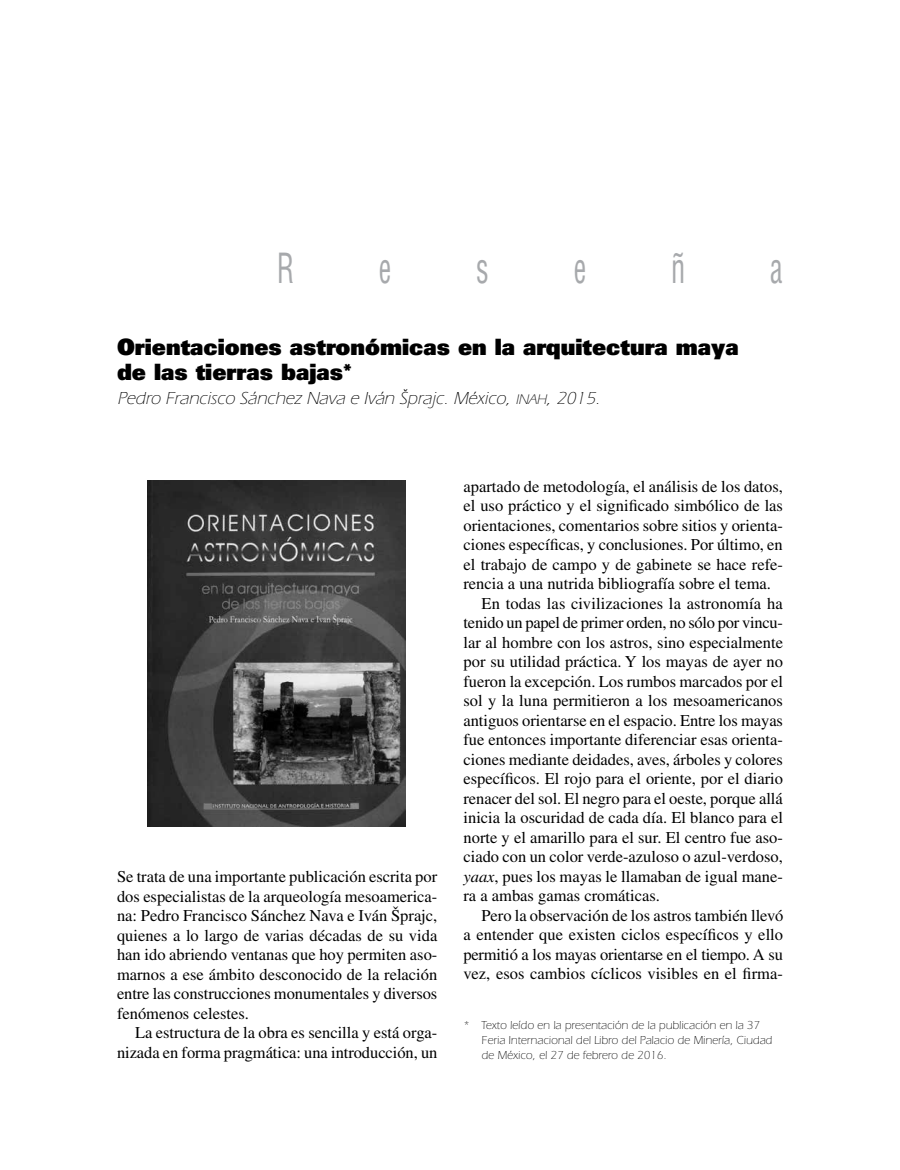
<style>
.page{position:relative;width:900px;height:1170px;background:#fff}
.page>*{position:absolute;margin:0;border:0;box-sizing:border-box;transform-origin:0 0}
.t1{font:condensed 40.5px "Helvetica LT Std";color:#a7a9ac;scale:.7 1}
.t2{font:22.5px/25.5px "Univers LT Std X Black";color:#000}
.t3{font:italic 300 18px "ITC Eras Std";color:#000}
.t4{font:16.5px/19.5px "Times LT Std";color:#000;text-align:justify}
.t5{font:300 12px/15px "ITC Eras Std";color:#000}
.s1{font-family:"ITC Eras Std Light SC800";font-weight:400;font-size:14.4px}
.s2{font-style:italic}
</style>
<div class="page">
<img style="left:147px;top:481px;width:258px;height:346px">
<h1 class="t1" style="left:277px;top:243px;width:26px">R</h1>
<h1 class="t1" style="left:379px;top:243px;width:19px">e</h1>
<h1 class="t1" style="left:476px;top:243px;width:19px">s</h1>
<h1 class="t1" style="left:574px;top:243px;width:19px">e</h1>
<h1 class="t1" style="left:671px;top:243px;width:22px">ñ</h1>
<h1 class="t1" style="left:770px;top:243px;width:19px">a</h1>
<h2 class="t2" style="left:117px;top:333px;width:623px">Orientaciones astronómicas en la arquitectura maya de las tierras bajas*</h2>
<p class="t3" style="left:117px;top:388px;width:488px">Pedro Francisco Sánchez Nava e Iván Šprajc. México, <span class="s1">inah</span>, 2015.</p>
<p class="t4" style="left:464px;top:476px;width:321px">apartado de metodología, el análisis de los datos,</p>
<p class="t4" style="left:464px;top:496px;width:321px">el uso práctico y el significado simbólico de las</p>
<p class="t4" style="left:464px;top:515px;width:321px">orientaciones, comentarios sobre sitios y orienta-</p>
<p class="t4" style="left:464px;top:535px;width:321px">ciones específicas, y conclusiones. Por último, en</p>
<p class="t4" style="left:464px;top:555px;width:321px">el trabajo de campo y de gabinete se hace refe-</p>
<p class="t4" style="left:464px;top:574px;width:309px">rencia a una nutrida bibliografía sobre el tema.</p>
<p class="t4" style="left:482px;top:594px;width:303px">En todas las civilizaciones la astronomía ha</p>
<p class="t4" style="left:464px;top:613px;width:321px">tenido un papel de primer orden, no sólo por vincu-</p>
<p class="t4" style="left:464px;top:633px;width:321px">lar al hombre con los astros, sino especialmente</p>
<p class="t4" style="left:464px;top:652px;width:321px">por su utilidad práctica. Y los mayas de ayer no</p>
<p class="t4" style="left:464px;top:672px;width:321px">fueron la excepción. Los rumbos marcados por el</p>
<p class="t4" style="left:464px;top:691px;width:321px">sol y la luna permitieron a los mesoamericanos</p>
<p class="t4" style="left:464px;top:711px;width:321px">antiguos orientarse en el espacio. Entre los mayas</p>
<p class="t4" style="left:464px;top:730px;width:321px">fue entonces importante diferenciar esas orienta-</p>
<p class="t4" style="left:464px;top:750px;width:321px">ciones mediante deidades, aves, árboles y colores</p>
<p class="t4" style="left:464px;top:769px;width:321px">específicos. El rojo para el oriente, por el diario</p>
<p class="t4" style="left:464px;top:789px;width:321px">renacer del sol. El negro para el oeste, porque allá</p>
<p class="t4" style="left:464px;top:808px;width:321px">inicia la oscuridad de cada día. El blanco para el</p>
<p class="t4" style="left:464px;top:828px;width:321px">norte y el amarillo para el sur. El centro fue aso-</p>
<p class="t4" style="left:464px;top:847px;width:321px">ciado con un color verde-azuloso o azul-verdoso,</p>
<p class="t4" style="left:464px;top:867px;width:321px"><span class="s2">yaax</span>, pues los mayas le llamaban de igual mane-</p>
<p class="t4" style="left:464px;top:886px;width:198px">ra a ambas gamas cromáticas.</p>
<p class="t4" style="left:482px;top:906px;width:303px">Pero la observación de los astros también llevó</p>
<p class="t4" style="left:464px;top:925px;width:321px">a entender que existen ciclos específicos y ello</p>
<p class="t4" style="left:464px;top:945px;width:321px">permitió a los mayas orientarse en el tiempo. A su</p>
<p class="t4" style="left:464px;top:964px;width:321px">vez, esos cambios cíclicos visibles en el firma-</p>
<p class="t4" style="left:117px;top:867px;width:322px">Se trata de una importante publicación escrita por dos especialistas de la arqueología mesoamerica&shy;na: Pedro Francisco Sánchez Nava e Iván Šprajc, quienes a lo largo de varias décadas de su vida han ido abriendo ventanas que hoy permiten aso&shy;marnos a ese ámbito desconocido de la relación entre las construcciones monumentales y diversos fenómenos celestes.</p>
<p class="t4" style="left:117px;top:1023px;width:322px;text-align:right">La estructura de la obra es sencilla y está orga&shy;nizada en forma pragmática: una introducción, un</p>
<p class="t5" style="left:482px;top:1017px;width:292px;text-indent:-18px">* Texto leído en la presentación de la publicación en la 37<br>Feria Internacional del Libro del Palacio de Minería, Ciudad de México, el 27 de febrero de 2016.</p>
</div>
